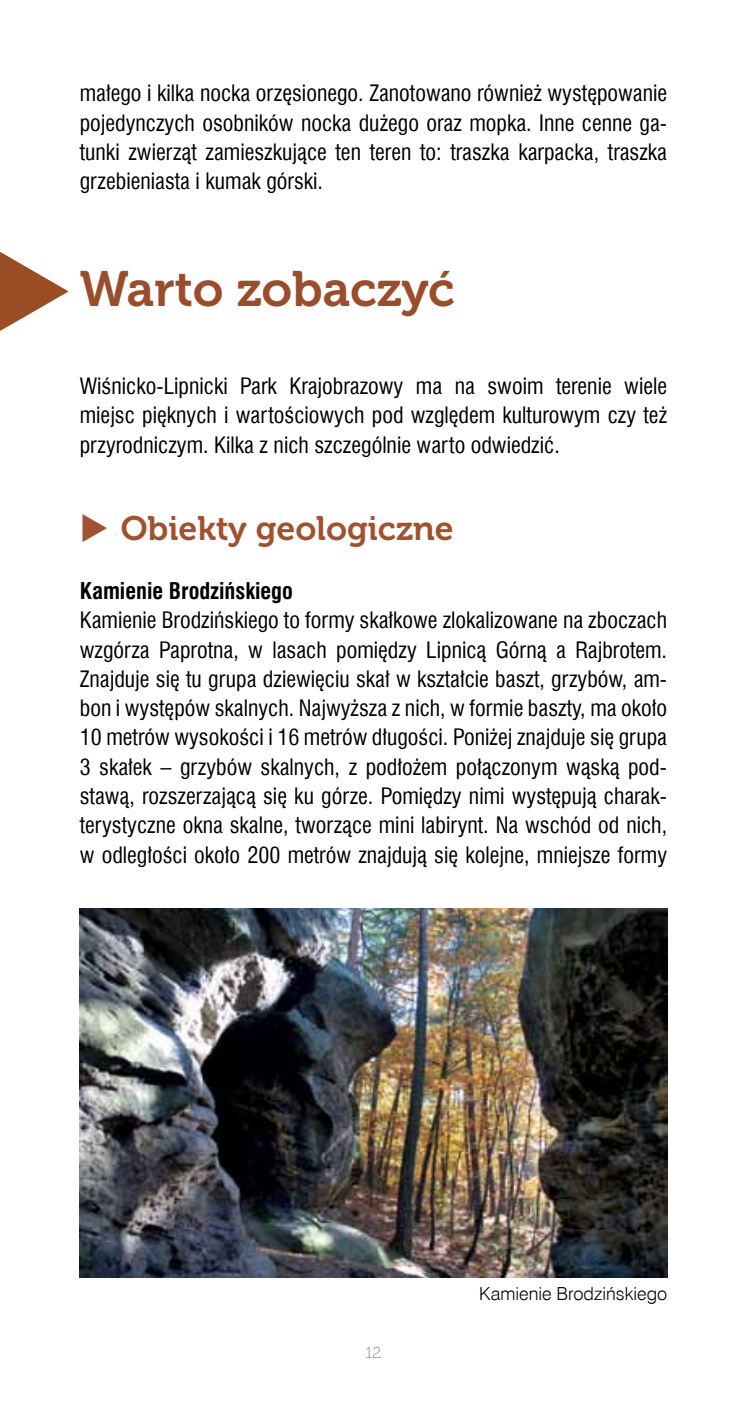
<style>
.page{position:relative;width:747px;height:1404px;background:#fff}
.page>*{position:absolute;margin:0;border:0;box-sizing:border-box;transform-origin:0 0}
.t1{font:49.5px "Museo 700";letter-spacing:-.01em;color:#9a4d2b}
.t2{font:33.75px "Museo 700";color:#a1512e}
.t3{font:700 22.5px "Swis 721 Cn EU";color:#000}
.t4{font:22.05px/29.2px "Swis 721 Cn EU";color:#000;text-align:justify}
.t5{font:18px "Swis 721 Lt EU";color:#000}
.t6{font:15.75px "Museo 100";color:#808285}
</style>
<div class="page">
<svg style="left:0;top:252px;width:69px;height:79px"></svg>
<img style="left:80px;top:908px;width:586px;height:369px">
<p class="t4" style="left:80px;top:79px;width:588px">małego i kilka nocka orzęsionego. Zanotowano również występowanie pojedynczych osobników nocka dużego oraz mopka. Inne cenne ga&shy;tunki zwierząt zamieszkujące ten teren to: traszka karpacka, traszka grzebieniasta i kumak górski.</p>
<h1 class="t1" style="left:80px;top:262px;width:376px">Warto zobaczyć</h1>
<p class="t4" style="left:80px;top:371px;width:588px">Wiśnicko-Lipnicki Park Krajobrazowy ma na swoim terenie wiele miejsc pięknych i wartościowych pod względem kulturowym czy też przyrodniczym. Kilka z nich szczególnie warto odwiedzić.</p>
<h2 class="t2" style="left:80px;top:510px;width:375px">◆ Obiekty geologiczne</h2>
<p class="t3" style="left:80px;top:577px;width:214px">Kamienie Brodzińskiego</p>
<p class="t4" style="left:80px;top:605px;width:588px">Kamienie Brodzińskiego to formy skałkowe zlokalizowane na zboczach wzgórza Paprotna, w lasach pomiędzy Lipnicą Górną a Rajbrotem.<br>Znajduje się tu grupa dziewięciu skał w kształcie baszt, grzybów, am&shy;bon i występów skalnych. Najwyższa z nich, w formie baszty, ma około 10 metrów wysokości i 16 metrów długości. Poniżej znajduje się grupa 3 skałek – grzybów skalnych, z podłożem połączonym wąską pod&shy;stawą, rozszerzającą się ku górze. Pomiędzy nimi występują charak&shy;terystyczne okna skalne, tworzące mini labirynt. Na wschód od nich, w odległości około 200 metrów znajdują się kolejne, mniejsze formy</p>
<p class="t6" style="left:365px;top:1344px;width:17px">12</p>
<p class="t5" style="left:479px;top:1282px;width:189px">Kamienie Brodzińskiego</p>
</div>
